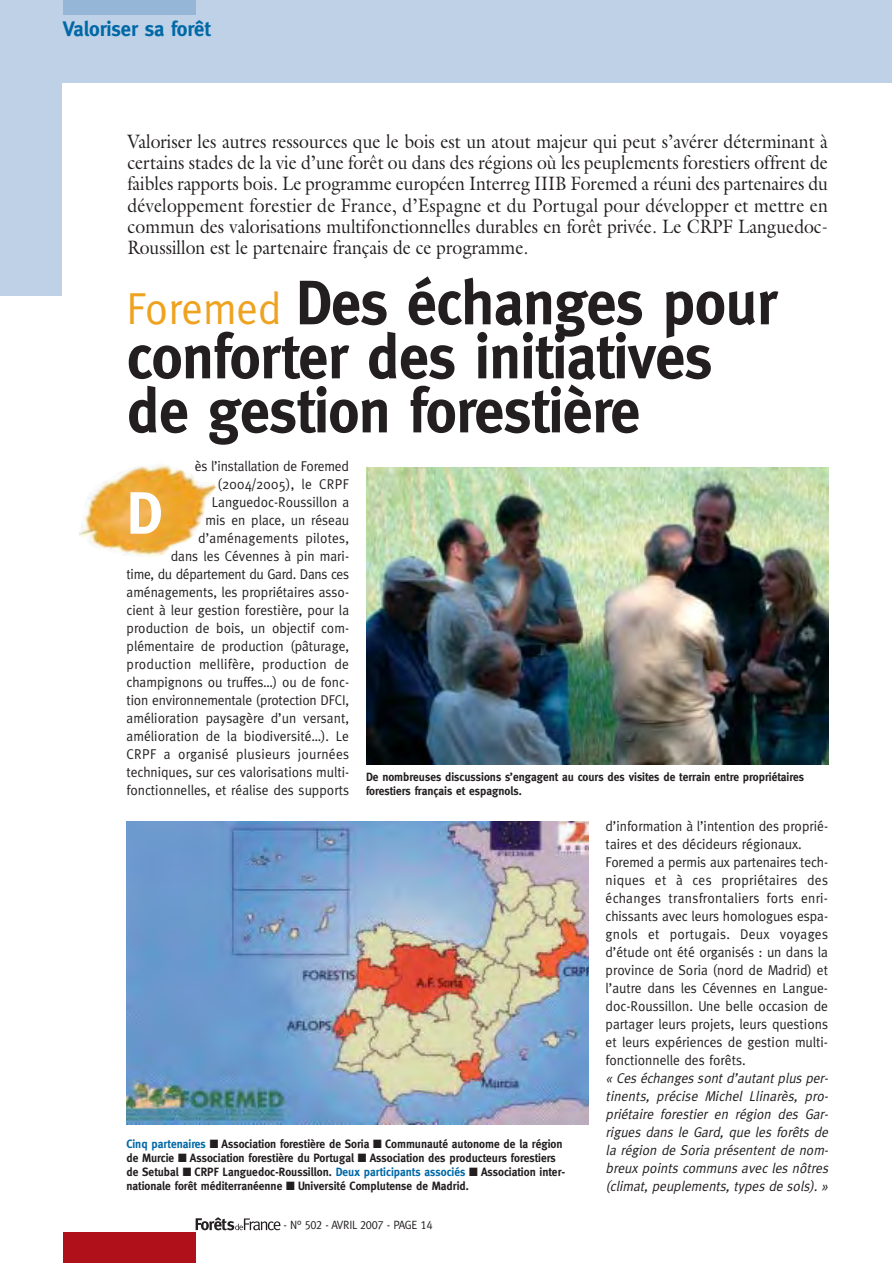
<style>
.page{position:relative;width:892px;height:1263px;background:#fff}
.page>*{position:absolute;margin:0;border:0;box-sizing:border-box;transform-origin:0 0}
.t1{font:700 63px/54px "Meta";letter-spacing:-.01em;color:#231f20;scale:.95 1}
.t2{font:700 60px "Meta";color:#fff}
.t3{font:700 21px "Meta";letter-spacing:-.005em;color:#0068a6}
.t4{font:19.5px/21px "Galliard";color:#231f20;text-align:justify;scale:.9 1}
.t5{font:14.25px/18px "Meta";color:#231f20;text-align:right;scale:.95 1}
.t6{font:italic 14.25px/18px "Meta";color:#231f20;text-align:justify;scale:.95 1}
.t7{font:700 12px/14.2px "Meta";color:#231f20;scale:.95 1}
.t8{font:12px "Meta Caps";letter-spacing:-.025em;color:#231f20;scale:.95 1}
.s1{font-weight:400;font-size:45px;color:#eea320}
.s2{color:#0068a6}
</style>
<div class="page">
<img style="left:0;top:0;width:892px;height:1262px">
<h3 class="t3" style="left:63px;top:21px;width:149px">Valoriser sa forêt</h3>
<p class="t4" style="left:127px;top:133px;width:780px">Valoriser les autres ressources que le bois est un atout majeur qui peut s’avérer déterminant à certains stades de la vie d’une forêt ou dans des régions où les peuplements forestiers offrent de faibles rapports bois. Le programme européen Interreg IIIB Foremed a réuni des partenaires du développement forestier de France, d’Espagne et du Portugal pour développer et mettre en commun des valorisations multifonctionnelles durables en forêt privée. Le CRPF Languedoc-Roussillon est le partenaire français de ce programme.</p>
<h1 class="t1" style="left:127px;top:280px;width:686px"><span class="s1">Foremed</span> Des échanges pour conforter des initiatives de gestion forestière</h1>
<p class="t5" style="left:127px;top:458px;width:236px">ès l’installation de Foremed (2004/2005), le CRPF Languedoc-Roussillon a<br>mis en place, un réseau d’aménagements pilotes,<br>dans les Cévennes à pin mari-<br>time, du département du Gard. Dans ces aménagements, les propriétaires asso&shy;cient à leur gestion forestière, pour la production de bois, un objectif com&shy;plémentaire de production (pâturage, production mellifère, production de champignons ou truffes…) ou de fonc&shy;tion environnementale (protection DFCI, amélioration paysagère d’un versant, amélioration de la biodiversité…). Le CRPF a organisé plusieurs journées techniques, sur ces valorisations multi&shy;fonctionnelles, et réalise des supports</p>
<h2 class="t2" style="left:126px;top:490px;width:38px">D</h2>
<p class="t7" style="left:366px;top:770px;width:463px">De nombreuses discussions s’engagent au cours des visites de terrain entre propriétaires forestiers français et espagnols.</p>
<p class="t7" style="left:126px;top:1136px;width:464px"><span class="s2">Cinq partenaires</span> ■ Association forestière de Soria ■ Communauté autonome de la région de Murcie ■ Association forestière du Portugal ■ Association des producteurs forestiers de Setubal ■ CRPF Languedoc-Roussillon. <span class="s2">Deux participants associés</span> ■ Association inter&shy;nationale forêt méditerranéenne ■ Université Complutense de Madrid.</p>
<p class="t8" style="left:284px;top:1218px;width:158px">- N° 502 - AVRIL 2007 - PAGE 14</p>
<p class="t5" style="left:606px;top:818px;width:236px;text-align:left">d’information à l’intention des proprié&shy;taires et des décideurs régionaux.<br>Foremed a permis aux partenaires tech&shy;niques et à ces propriétaires des échanges transfrontaliers forts enri&shy;chissants avec leurs homologues espa&shy;gnols et portugais. Deux voyages d’étude ont été organisés : un dans la province de Soria (nord de Madrid) et l’autre dans les Cévennes en Langue&shy;doc-Roussillon. Une belle occasion de partager leurs projets, leurs questions et leurs expériences de gestion multi&shy;fonctionnelle des forêts.</p>
<p class="t6" style="left:606px;top:1070px;width:238px">« Ces échanges sont d’autant plus per&shy;tinents, précise Michel Llinarès, pro&shy;priétaire forestier en région des Gar&shy;rigues dans le Gard, que les forêts de la région de Soria présentent de nom&shy;breux points communs avec les nôtres (climat, peuplements, types de sols). »</p>
</div>
